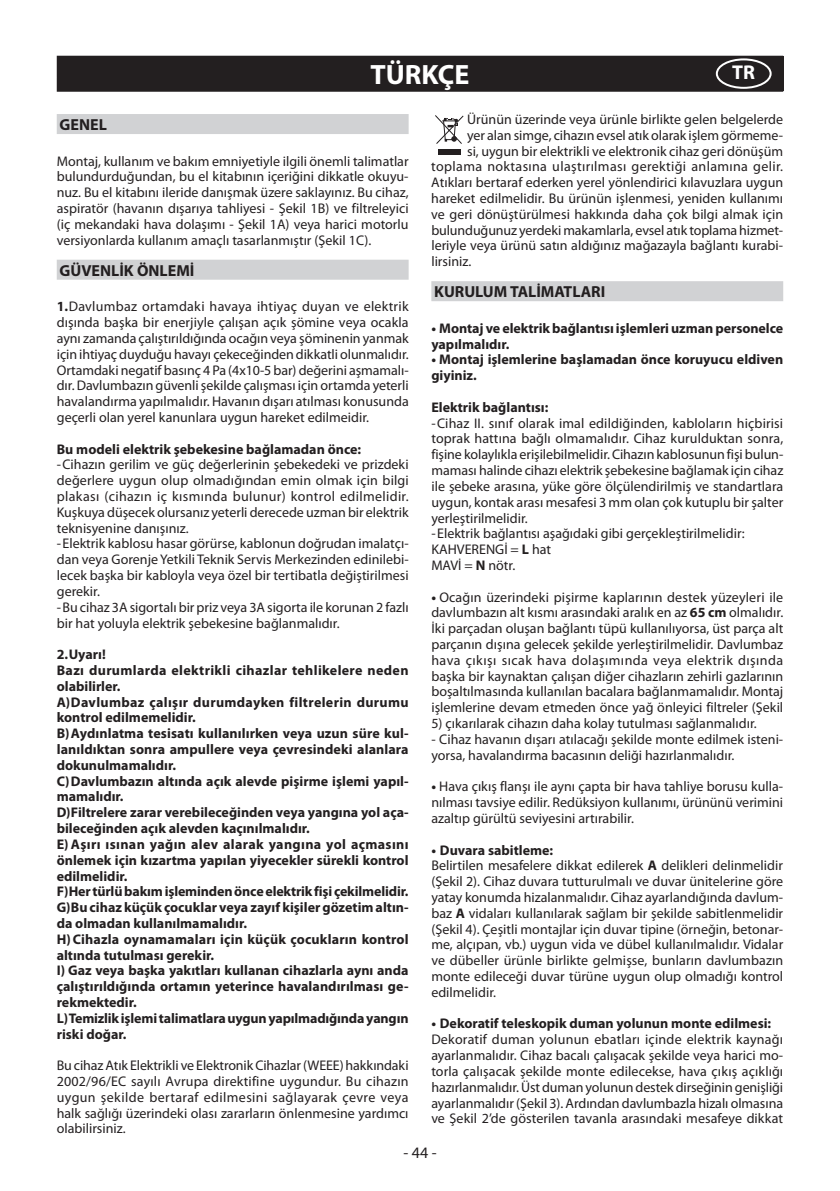
<style>
.page{position:relative;width:840px;height:1191px;background:#fff}
.page>*{position:absolute;margin:0;border:0;box-sizing:border-box;transform-origin:0 0}
.t1{font:700 28px "Myriad Pro";color:#fff}
.t2{font:700 20px "Myriad Pro";color:#fff}
.t3{font:700 16px "Myriad Pro";color:#231f20}
.t4{font:16px "Myriad Pro";color:#231f20}
.t5{font:14px/15.8px "Myriad Pro";color:#231f20;text-align:justify}
.t6{font:700 14px/15.8px "Myriad Pro";color:#231f20}
.t7{font:14px "Myriad Pro";letter-spacing:.025em;color:#231f20}
.s1{font-weight:700}
</style>
<div class="page">
<div style="left:57px;top:114px;width:351px;height:20px;background:#d1d2d4"></div>
<div style="left:57px;top:260px;width:351px;height:20px;background:#d1d2d4"></div>
<div style="left:57px;top:56px;width:725px;height:22px;background:#231f20"></div>
<div style="left:57px;top:78px;width:725px;height:14px;background:#231f20"></div>
<div style="left:715px;top:58px;width:56px;height:31px;border:2px solid #fff;border-radius:50%"></div>
<div style="left:431px;top:281px;width:351px;height:20px;background:#d1d2d4"></div>
<div style="left:438px;top:149px;width:22px;height:6px;background:#231f20"></div>
<svg style="left:435px;top:115px;width:29px;height:29px"></svg>
<h1 class="t1" style="left:370px;top:56px;width:100px">TÜRKÇE</h1>
<h2 class="t2" style="left:731px;top:60px;width:24px">TR</h2>
<p class="t5" style="left:467px;top:111px;width:317px">Ürünün üzerinde veya ürünle birlikte gelen belgelerde</p>
<p class="t5" style="left:467px;top:127px;width:317px">yer alan simge, cihazın evsel atık olarak işlem görmeme-</p>
<p class="t5" style="left:467px;top:143px;width:317px">si, uygun bir elektrikli ve elektronik cihaz geri dönüşüm</p>
<p class="t7" style="left:431px;top:158px;width:353px">toplama noktasına ulaştırılması gerektiği anlamına gelir.</p>
<p class="t5" style="left:431px;top:174px;width:353px">Atıkları bertaraf ederken yerel yönlendirici kılavuzlara uygun</p>
<p class="t5" style="left:431px;top:190px;width:353px">hareket edilmelidir. Bu ürünün işlenmesi, yeniden kullanımı</p>
<p class="t5" style="left:431px;top:206px;width:353px">ve geri dönüştürülmesi hakkında daha çok bilgi almak için</p>
<p class="t5" style="left:431px;top:222px;width:353px">bulunduğunuz yerdeki makamlarla, evsel atık toplama hizmet-</p>
<p class="t5" style="left:431px;top:238px;width:353px">leriyle veya ürünü satın aldığınız mağazayla bağlantı kurabi-</p>
<p class="t5" style="left:431px;top:253px;width:41px">lirsiniz.</p>
<p class="t3" style="left:434px;top:281px;width:172px">KURULUM TALİMATLARI</p>
<p class="t6" style="left:431px;top:320px;width:353px">• Montaj ve elektrikbağlantısı işlemleriuzmanpersonelce yapılmalıdır.</p>
<p class="t6" style="left:431px;top:351px;width:353px">• Montaj işlemlerine başlamadan önce koruyucu eldiven giyiniz.</p>
<p class="t6" style="left:431px;top:399px;width:118px">Elektrik bağlantısı:</p>
<p class="t5" style="left:431px;top:415px;width:353px;text-align:left">-Cihaz II. sınıf olarak imal edildiğinden, kabloların hiçbirisi toprak hattına bağlı olmamalıdır. Cihaz kurulduktan sonra, fişine kolaylıkla erişilebilmelidir. Cihazın kablosunun fişi bulun&shy;maması halinde cihazı elektrik şebekesine bağlamak için cihaz ile şebeke arasına, yüke göre ölçülendirilmiş ve standartlara uygun, kontak arası mesafesi 3 mm olan çok kutuplu bir şalter yerleştirilmelidir.<br>-Elektrik bağlantısı aşağıdaki gibi gerçekleştirilmelidir:<br>KAHVERENGİ = <span class="s1">L</span> hat<br>MAVİ = <span class="s1">N</span> nötr.</p>
<p class="t5" style="left:431px;top:589px;width:353px"><span class="s1">•</span> Ocağın üzerindeki pişirme kaplarının destek yüzeyleri ile davlumbazın alt kısmı arasındaki aralık en az <span class="s1">65 cm</span> olmalıdır.<br>İki parçadan oluşan bağlantı tüpü kullanılıyorsa, üst parça alt parçanın dışına gelecek şekilde yerleştirilmelidir. Davlumbaz hava çıkışı sıcak hava dolaşımında veya elektrik dışında başka bir kaynaktan çalışan diğer cihazların zehirli gazlarının boşaltılmasında kullanılan bacalara bağlanmamalıdır. Montaj işlemlerine devam etmeden önce yağ önleyici filtreler (Şekil</p>
<p class="t5" style="left:431px;top:715px;width:326px">5) çıkarılarak cihazın daha kolay tutulması sağlanmalıdır.</p>
<p class="t5" style="left:431px;top:731px;width:353px">- Cihaz havanın dışarı atılacağı şekilde monte edilmek isteni&shy;yorsa, havalandırma bacasının deliği hazırlanmalıdır.</p>
<p class="t5" style="left:431px;top:778px;width:353px"><span class="s1">•</span> Hava çıkış flanşı ile aynı çapta bir hava tahliye borusu kulla&shy;nılması tavsiye edilir. Redüksiyon kullanımı, ürününü verimini azaltıp gürültü seviyesini artırabilir.</p>
<p class="t5" style="left:431px;top:841px;width:353px;text-align:left"><span class="s1">• Duvara sabitleme:<br></span>Belirtilen mesafelere dikkat edilerek <span class="s1">A</span> delikleri delinmelidir (Şekil 2). Cihaz duvara tutturulmalı ve duvar ünitelerine göre yatay konumda hizalanmalıdır. Cihaz ayarlandığında davlum&shy;baz <span class="s1">A</span> vidaları kullanılarak sağlam bir şekilde sabitlenmelidir (Şekil 4). Çeşitli montajlar için duvar tipine (örneğin, betonar&shy;me, alçıpan, vb.) uygun vida ve dübel kullanılmalıdır. Vidalar ve dübeller ürünle birlikte gelmişse, bunların davlumbazın monte edileceği duvar türüne uygun olup olmadığı kontrol edilmelidir.</p>
<p class="t6" style="left:431px;top:1015px;width:341px">• Dekoratif teleskopik duman yolunun monte edilmesi:</p>
<p class="t5" style="left:431px;top:1031px;width:353px">Dekoratif duman yolunun ebatları içinde elektrik kaynağı ayarlanmalıdır. Cihaz bacalı çalışacak şekilde veya harici mo&shy;torla çalışacak şekilde monte edilecekse, hava çıkış açıklığı hazırlanmalıdır. Üst duman yolunun destek dirseğinin genişliği ayarlanmalıdır (Şekil 3). Ardından davlumbazla hizalı olmasına ve Şekil 2’de gösterilen tavanla arasındaki mesafeye dikkat</p>
<p class="t3" style="left:60px;top:114px;width:49px">GENEL</p>
<p class="t5" style="left:57px;top:153px;width:353px">Montaj, kullanım ve bakım emniyetiyle ilgili önemli talimatlar bulundurduğundan, bu el kitabının içeriğini dikkatle okuyu&shy;nuz. Bu el kitabını ileride danışmak üzere saklayınız. Bu cihaz, aspiratör (havanın dışarıya tahliyesi - Şekil 1B) ve filtreleyici (iç mekandaki hava dolaşımı - Şekil 1A) veya harici motorlu versiyonlarda kullanım amaçlı tasarlanmıştır (Şekil 1C).</p>
<p class="t3" style="left:60px;top:260px;width:136px">GÜVENLİK ÖNLEMİ</p>
<p class="t5" style="left:57px;top:298px;width:353px"><span class="s1">1.</span>Davlumbaz ortamdaki havaya ihtiyaç duyan ve elektrik dışında başka bir enerjiyle çalışan açık şömine veya ocakla aynı zamanda çalıştırıldığında ocağın veya şöminenin yanmak için ihtiyaç duyduğu havayı çekeceğinden dikkatli olunmalıdır.<br>Ortamdaki negatif basınç 4 Pa (4x10-5 bar) değerini aşmamalı&shy;dır. Davlumbazın güvenli şekilde çalışması için ortamda yeterli havalandırma yapılmalıdır. Havanın dışarı atılması konusunda geçerli olan yerel kanunlara uygun hareket edilmeidir.</p>
<p class="t6" style="left:57px;top:440px;width:306px">Bu modeli elektrik şebekesine bağlamadan önce:</p>
<p class="t5" style="left:57px;top:456px;width:353px;text-align:left">-Cihazın gerilim ve güç değerlerinin şebekedeki ve prizdeki değerlere uygun olup olmadığından emin olmak için bilgi plakası (cihazın iç kısmında bulunur) kontrol edilmelidir.<br>Kuşkuya düşecek olursanız yeterli derecede uzman bir elektrik teknisyenine danışınız.<br>-Elektrik kablosu hasar görürse, kablonun doğrudan imalatçı&shy;dan veya Gorenje Yetkili Teknik Servis Merkezinden edinilebi&shy;lecek başka bir kabloyla veya özel bir tertibatla değiştirilmesi gerekir.<br>-Bu cihaz 3A sigortalı bir priz veya 3A sigorta ile korunan 2 fazlı bir hat yoluyla elektrik şebekesine bağlanmalıdır.</p>
<p class="t6" style="left:57px;top:646px;width:353px">2. Uyarı!<br>Bazı durumlarda elektrikli cihazlar tehlikelere neden olabilirler.<br>A) Davlumbaz çalışır durumdayken filtrelerin durumu kontrol edilmemelidir.<br>B) Aydınlatma tesisatı kullanılırken veya uzun süre kul&shy;lanıldıktan sonra ampullere veya çevresindeki alanlara dokunulmamalıdır.<br>C) Davlumbazın altında açık alevde pişirme işlemi yapıl&shy;mamalıdır.<br>D) Filtrelere zarar verebileceğinden veya yangına yol aça&shy;bileceğinden açık alevden kaçınılmalıdır.<br>E) Aşırı ısınan yağın alev alarak yangına yol açmasını önlemek için kızartma yapılan yiyecekler sürekli kontrol edilmelidir.<br>F) Hertürlübakımişlemindenönceelektrikfişi çekilmelidir.<br>G) Bu cihaz küçük çocuklar veya zayıf kişiler gözetim altın&shy;da olmadan kullanılmamalıdır.<br>H) Cihazla oynamamaları için küçük çocukların kontrol altında tutulması gerekir.<br>I) Gaz veya başka yakıtları kullanan cihazlarla aynı anda çalıştırıldığında ortamın yeterince havalandırılması ge&shy;rekmektedir.<br>L) Temizlikişlemitalimatlarauygunyapılmadığındayangın riski doğar.</p>
<p class="t5" style="left:57px;top:1057px;width:353px">Bu cihaz Atık Elektrikli ve Elektronik Cihazlar (WEEE) hakkındaki 2002/96/EC sayılı Avrupa direktifine uygundur. Bu cihazın uygun şekilde bertaraf edilmesini sağlayarak çevre veya halk sağlığı üzerindeki olası zararların önlenmesine yardımcı olabilirsiniz.</p>
<p class="t4" style="left:403px;top:1142px;width:35px">- 44 -</p>
</div>
